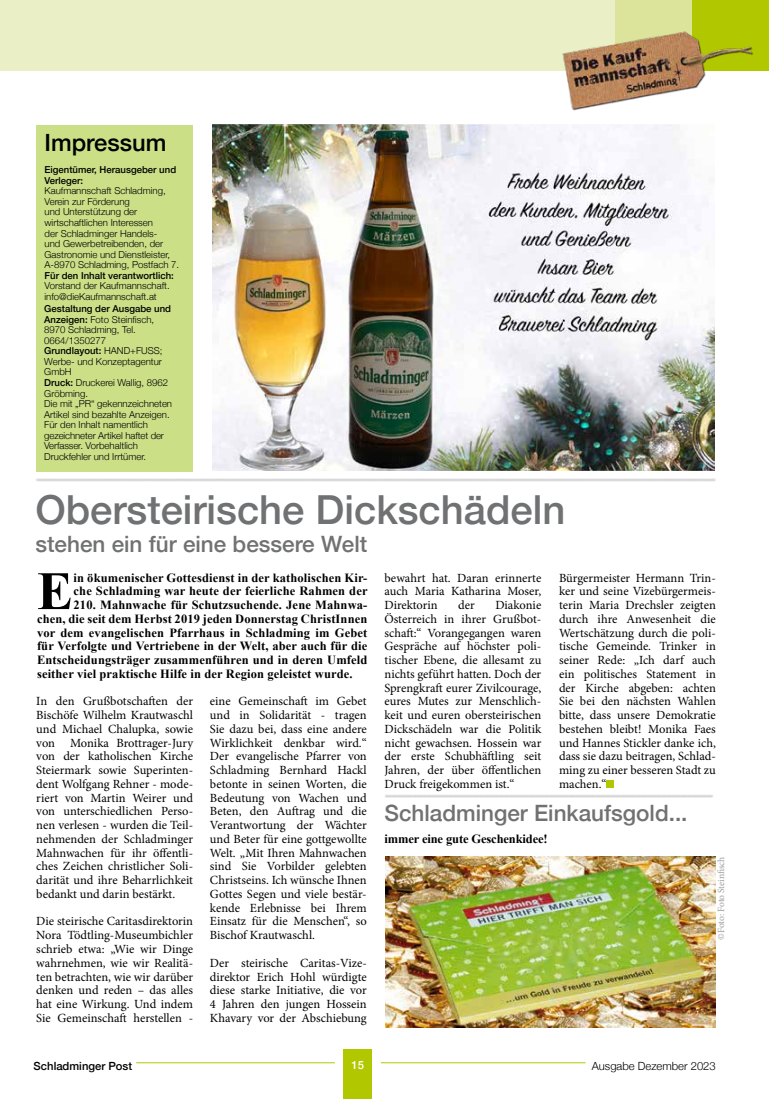
<style>
.page{position:relative;width:769px;height:1099px;background:#fff}
.page>*{position:absolute;margin:0;border:0;box-sizing:border-box;transform-origin:0 0}
.t1{font:700 54px "Times New Roman";color:#000}
.t2{font:500 40px "Helvetica Neue";color:#707172}
.t3{font:500 23.75px "Helvetica Neue";color:#000}
.t4{font:500 22.5px "Helvetica Neue";color:#707172}
.t5{font:12.5px/13.8px "Minion Pro";color:#000;text-align:justify}
.t6{font:700 12.5px "Times New Roman";letter-spacing:.01em;color:#000}
.t7{font:700 12.5px "Times New Roman";letter-spacing:-.01em;color:#000}
.t8{font:300 11.25px "Helvetica Neue";color:#000}
.t9{font:500 11.25px "Helvetica Neue";color:#000}
.t10{font:500 11.25px "Helvetica Neue";color:#fff}
.t11{font:300 9.62px/10.5px "Helvetica Neue";color:#000}
.t12{font:500 9.62px/11.2px "Helvetica Neue";color:#000}
.t13{font:9.62px "Minion Pro";letter-spacing:-.015em;color:#9c9e9f}
.s1{font-weight:500}
</style>
<div class="page">
<div style="left:344px;top:1049px;width:28px;height:49px;background:#b1c800"></div>
<hr style="left:136px;top:1062px;width:199px;height:1px;background:#b1c800">
<hr style="left:381px;top:1062px;width:205px;height:1px;background:#b1c800">
<div style="left:692px;top:0;width:77px;height:71px;background:#b1c800"></div>
<div style="left:615px;top:0;width:77px;height:71px;background:#dbe49a"></div>
<div style="left:0;top:0;width:615px;height:71px;background:#eaefc5"></div>
<img style="left:562px;top:31px;width:191px;height:80px">
<svg style="left:36px;top:478px;width:680px;height:4px;fill:#eee"></svg>
<div style="left:36px;top:125px;width:157px;height:346px;background:#cbdf86"></div>
<img style="left:212px;top:125px;width:502px;height:345px">
<img style="left:385px;top:856px;width:330px;height:171px">
<div style="left:606px;top:780px;width:8px;height:7px;background:#b1c800"></div>
<svg style="left:385px;top:794px;width:328px;height:4px"></svg>
<h3 class="t3" style="left:45px;top:124px;width:123px">Impressum</h3>
<p class="t12" style="left:45px;top:163px;width:133px">Eigentümer, Herausgeber und<br>Verleger:</p>
<p class="t11" style="left:45px;top:185px;width:136px">Kaufmannschaft Schladming,<br>Verein zur Förderung<br>und Unterstützung der wirtschaftlichen Interessen<br>der Schladminger Handels-<br>und Gewerbetreibenden, der<br>Gastronomie und Dienstleister,<br>A-8970 Schladming, Postfach 7.</p>
<p class="t12" style="left:45px;top:269px;width:131px">Für den Inhalt verantwortlich:</p>
<p class="t11" style="left:45px;top:280px;width:127px">Vorstand der Kaufmannschaft. info@dieKaufmannschaft.at</p>
<p class="t11" style="left:44px;top:303px;width:129px"><span class="s1">Gestaltung der Ausgabe und<br>Anzeigen:</span> Foto Steinfisch,<br>8970 Schladming, Tel.<br>0664/1350277<br><span class="s1">Grundlayout:</span> HAND+FUSS;<br>Werbe- und Konzeptagentur<br>GmbH<br><span class="s1">Druck:</span> Druckerei Wallig, 8962<br>Gröbming.<br>Die mit „PR“ gekennzeichneten<br>Artikel sind bezahlte Anzeigen.<br>Für den Inhalt namentlich gezeichneter Artikel haftet der<br>Verfasser. Vorbehaltlich<br>Druckfehler und Irrtümer.</p>
<h2 class="t2" style="left:35px;top:477px;width:531px">Obersteirische Dickschädeln</h2>
<h3 class="t4" style="left:35px;top:526px;width:333px">stehen ein für eine bessere Welt</h3>
<h1 class="t1" style="left:37px;top:553px;width:38px">E</h1>
<p class="t6" style="left:74px;top:568px;width:295px">in ökumenischer Gottesdienst in der katholischen Kir-</p>
<p class="t5" style="left:384px;top:570px;width:158px">bewahrt hat. Daran erinnerte auch Maria Katharina Moser, Direktorin</p>
<p class="t5" style="left:559px;top:570px;width:158px">Bürgermeister Hermann Trin&shy;ker und seine Vizebürgermeis&shy;terin Maria Drechsler zeigten durch ihre Anwesenheit die Wertschätzung durch die poli&shy;tische Gemeinde. Trinker in seiner Rede: „Ich darf auch ein politisches Statement in der Kirche abgeben: achten Sie bei den nächsten Wahlen bitte, dass unsere Demokratie bestehen bleibt! Monika Faes und Hannes Stickler danke ich, dass sie dazu beitragen, Schlad&shy;ming zu einer besseren Stadt zu machen.“</p>
<p class="t6" style="left:74px;top:582px;width:295px">che Schladming war heute der feierliche Rahmen der</p>
<p class="t6" style="left:74px;top:596px;width:295px">210. Mahnwache für Schutzsuchende. Jene Mahnwa-</p>
<p class="t6" style="left:37px;top:610px;width:332px">chen, die seit dem Herbst 2019 jeden Donnerstag ChristInnen</p>
<p class="t6" style="left:37px;top:623px;width:332px">vor dem evangelischen Pfarrhaus in Schladming im Gebet</p>
<p class="t6" style="left:37px;top:637px;width:332px">für Verfolgte und Vertriebene in der Welt, aber auch für die</p>
<p class="t6" style="left:37px;top:651px;width:332px">Entscheidungsträger zusammenführen und in deren Umfeld</p>
<p class="t6" style="left:37px;top:665px;width:317px">seither viel praktische Hilfe in der Region geleistet wurde.</p>
<p class="t5" style="left:36px;top:694px;width:158px">In den Grußbotschaften der Bischöfe Wilhelm Krautwaschl und Michael Chalupka, sowie von Monika Brottrager-Jury von der katholischen Kirche Steiermark sowie Superinten&shy;dent Wolfgang Rehner - mode&shy;riert von Martin Weirer und von unterschiedlichen Perso&shy;nen verlesen - wurden die Teil&shy;nehmenden der Schladminger Mahnwachen für ihr öffentli&shy;ches Zeichen christlicher Soli&shy;darität und ihre Beharrlichkeit bedankt und darin bestärkt.</p>
<p class="t5" style="left:36px;top:914px;width:158px">Die steirische Caritasdirektorin Nora Tödtling-Museumbichler schrieb etwa: „Wie wir Dinge wahrnehmen, wie wir Realitä&shy;ten betrachten, wie wir darüber denken und reden – das alles hat eine Wirkung. Und indem Sie Gemeinschaft herstellen -</p>
<p class="t5" style="left:384px;top:598px;width:158px;text-indent:111px">Diakonie Österreich in ihrer Grußbot&shy;schaft:“ Vorangegangen waren Gespräche auf höchster poli&shy;tischer Ebene, die allesamt zu nichts geführt hatten. Doch der Sprengkraft eurer Zivilcourage, eures Mutes zur Menschlich&shy;keit und euren obersteirischen Dickschädeln war die Politik nicht gewachsen. Hossein war der erste Schubhäftling seit Jahren, der über öffentlichen Druck freigekommen ist.“</p>
<p class="t5" style="left:458px;top:598px;width:18px">der</p>
<p class="t5" style="left:210px;top:694px;width:158px">eine Gemeinschaft im Gebet und in Solidarität - tragen Sie dazu bei, dass eine andere Wirklichkeit denkbar wird.“ Der evangelische Pfarrer von Schladming Bernhard Hackl betonte in seinen Worten, die Bedeutung von Wachen und Beten, den Auftrag und die Verantwortung der Wächter und Beter für eine gottgewollte Welt. „Mit Ihren Mahnwachen sind Sie Vorbilder gelebten Christseins. Ich wünsche Ihnen Gottes Segen und viele bestär&shy;kende Erlebnisse bei Ihrem Einsatz für die Menschen“, so Bischof Krautwaschl.</p>
<p class="t5" style="left:210px;top:955px;width:158px">Der steirische Caritas-Vize&shy;direktor Erich Hohl würdigte diese starke Initiative, die vor 4 Jahren den jungen Hossein Khavary vor der Abschiebung</p>
<h3 class="t4" style="left:384px;top:795px;width:305px">Schladminger Einkaufsgold...</h3>
<p class="t7" style="left:384px;top:830px;width:165px">immer eine gute Geschenkidee!</p>
<p class="t13" style="left:714px;top:939px;width:84px;rotate:-90deg">©Foto: Foto Steinfisch</p>
<p class="t9" style="left:34px;top:1056px;width:100px">Schladminger Post</p>
<p class="t10" style="left:352px;top:1056px;width:14px">15</p>
<p class="t8" style="left:592px;top:1056px;width:126px">Ausgabe Dezember 2023</p>
</div>
